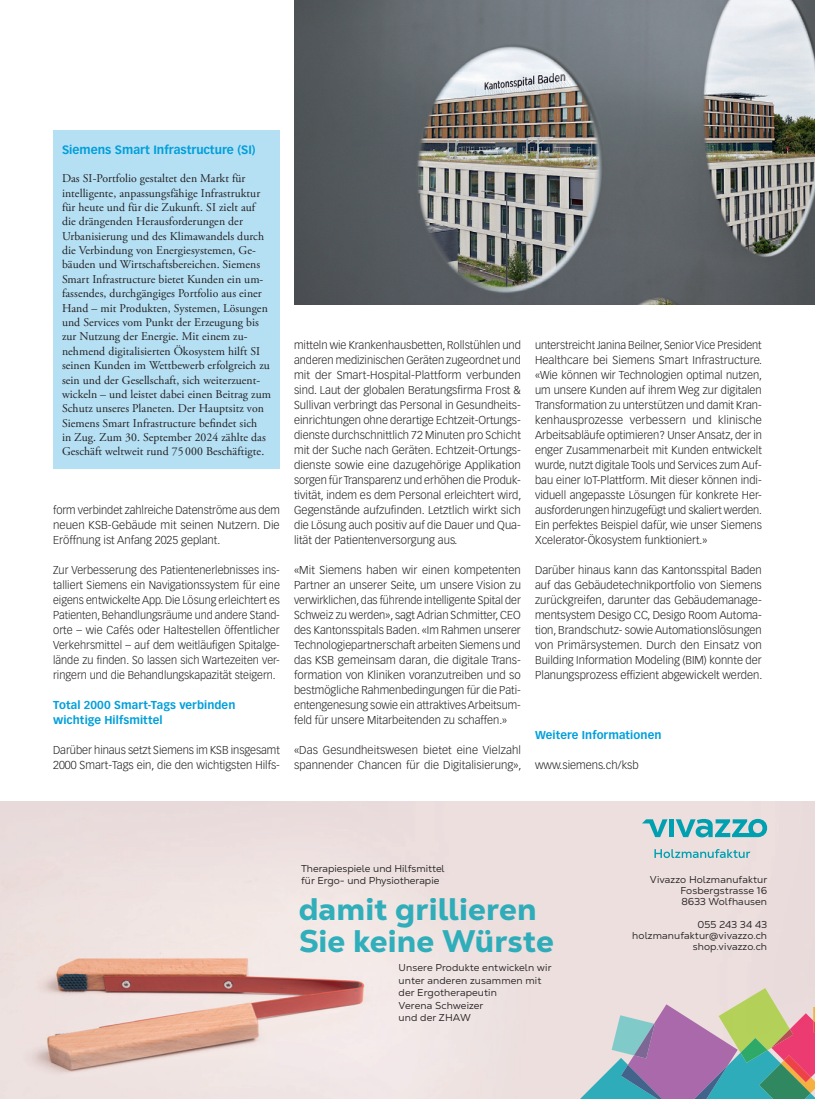
<style>
.page{position:relative;width:815px;height:1099px;background:#fff}
.page>*{position:absolute;margin:0;border:0;box-sizing:border-box;transform-origin:0 0}
.t1{font:800 31.12px/31.2px "Nexa Text";color:#00a0b0}
.Kastentext{font:11.88px/14.4px "Adobe Garamond Pro";letter-spacing:.005em;color:#231f20}
.Kastentitel_GP{font:700 11.88px "Vectora LT Std";color:#009fda}
.Lauftext{font:300 11.25px/15px "Vectora LT Std";color:#231f20;text-align:justify}
.ZT_GM{font:700 11.25px/15px "Vectora LT Std";letter-spacing:.005em;color:#009fda}
.t2{font:10px/12.5px "Nexa Text";letter-spacing:.01em;color:#231f20}
</style>
<div class="page">
<img style="left:0;top:801px;width:815px;height:297px">
<svg style="left:654px;top:849px;width:96px;height:9px"></svg>
<div style="left:669px;top:819px;width:5px;height:18px;background:#00a0b0"></div>
<svg style="left:642px;top:819px;width:26px;height:18px"></svg>
<svg style="left:676px;top:819px;width:91px;height:18px;background:#67bbc3"></svg>
<svg style="left:572px;top:988px;width:243px;height:111px;background:#aeaaaf"></svg>
<div style="left:53px;top:130px;width:227px;height:339px;background:#b5e0f4"></div>
<img style="left:294px;top:0;width:521px;height:304px">
<p class="Kastentitel_GP" style="left:62px;top:142px;width:195px">Siemens Smart Infrastructure (SI)</p>
<p class="Kastentext" style="left:62px;top:172px;width:211px">Das SI-Portfolio gestaltet den Markt für intelligente, anpassungsfähige Infrastruktur für heute und für die Zukunft. SI zielt auf die drängenden Herausforderungen der Urbanisierung und des Klimawandels durch die Verbindung von Energiesystemen, Ge&shy;bäuden und Wirtschaftsbereichen. Siemens Smart Infrastructure bietet Kunden ein um&shy;fassendes, durchgängiges Portfolio aus einer Hand – mit Produkten, Systemen, Lösungen und Services vom Punkt der Erzeugung bis zur Nutzung der Energie. Mit einem zu&shy;nehmend digitalisierten Ökosystem hilft SI seinen Kunden im Wettbewerb erfolgreich zu sein und der Gesellschaft, sich weiterzuent&shy;wickeln – und leistet dabei einen Beitrag zum Schutz unseres Planeten. Der Hauptsitz von Siemens Smart Infrastructure befindet sich<br>in Zug. Zum 30. September 2024 zählte das Geschäft weltweit rund 75 000 Beschäftigte.</p>
<p class="Lauftext" style="left:53px;top:503px;width:228px">form verbindet zahlreiche Datenströme aus dem neuen KSB-Gebäude mit seinen Nutzern. Die Eröffnung ist Anfang 2025 geplant.</p>
<p class="Lauftext" style="left:53px;top:563px;width:228px">Zur Verbesserung des Patientenerlebnisses ins&shy;talliert Siemens ein Navigationssystem für eine eigens entwickelte App. Die Lösung erleichtert es Patienten, Behandlungsräume und andere Stand&shy;orte – wie Cafés oder Haltestellen öffentlicher Verkehrsmittel – auf dem weitläufigen Spitalge&shy;lände zu finden. So lassen sich Wartezeiten ver&shy;ringern und die Behandlungskapazität steigern.</p>
<p class="ZT_GM" style="left:53px;top:698px;width:184px">Total 2000 Smart-Tags verbinden wichtige Hilfsmittel</p>
<p class="Lauftext" style="left:53px;top:743px;width:228px">Darüber hinaus setzt Siemens im KSB insgesamt<br>2000 Smart-Tags ein, die den wichtigsten Hilfs-</p>
<p class="Lauftext" style="left:294px;top:338px;width:229px">mitteln wie Krankenhausbetten, Rollstühlen und anderen medizinischen Geräten zugeordnet und mit der Smart-Hospital-Plattform verbunden sind. Laut der globalen Beratungsfirma Frost &amp; Sullivan verbringt das Personal in Gesundheits&shy;einrichtungen ohne derartige Echtzeit-Ortungs&shy;dienste durchschnittlich 72 Minuten pro Schicht mit der Suche nach Geräten. Echtzeit-Ortungs&shy;dienste sowie eine dazugehörige Applikation sorgen für Transparenz und erhöhen die Produk&shy;tivität, indem es dem Personal erleichtert wird, Gegenstände aufzufinden. Letztlich wirkt sich die Lösung auch positiv auf die Dauer und Qua&shy;lität der Patientenversorgung aus.</p>
<p class="Lauftext" style="left:294px;top:563px;width:228px">«Mit Siemens haben wir einen kompetenten Partner an unserer Seite, um unsere Vision zu verwirklichen, das führende intelligente Spital der Schweiz zu werden», sagt Adrian Schmitter, CEO des Kantonsspitals Baden. «Im Rahmen unserer Technologiepartnerschaft arbeiten Siemens und das KSB gemeinsam daran, die digitale Trans&shy;formation von Kliniken voranzutreiben und so bestmögliche Rahmenbedingungen für die Pati&shy;entengenesung sowie ein attraktives Arbeitsum&shy;feld für unsere Mitarbeitenden zu schaffen.»</p>
<p class="Lauftext" style="left:294px;top:743px;width:229px">«Das Gesundheitswesen bietet eine Vielzahl spannender Chancen für die Digitalisierung»,</p>
<p class="Lauftext" style="left:535px;top:338px;width:229px">unterstreicht Janina Beilner, Senior Vice President Healthcare bei Siemens Smart Infrastructure. «Wie können wir Technologien optimal nutzen, um unsere Kunden auf ihrem Weg zur digitalen Transformation zu unterstützen und damit Kran&shy;kenhausprozesse verbessern und klinische Arbeitsabläufe optimieren? Unser Ansatz, der in enger Zusammenarbeit mit Kunden entwickelt wurde, nutzt digitale Tools und Services zum Auf&shy;bau einer IoT-Plattform. Mit dieser können indi&shy;viduell angepasste Lösungen für konkrete Her&shy;ausforderungen hinzugefügt und skaliert werden.<br>Ein perfektes Beispiel dafür, wie unser Siemens Xcelerator-Ökosystem funktioniert.»</p>
<p class="Lauftext" style="left:535px;top:563px;width:229px">Darüber hinaus kann das Kantonsspital Baden auf das Gebäudetechnikportfolio von Siemens zurückgreifen, darunter das Gebäudemanage&shy;mentsystem Desigo CC, Desigo Room Automa&shy;tion, Brandschutz- sowie Automationslösungen von Primärsystemen. Durch den Einsatz von Building Information Modeling (BIM) konnte der Planungsprozess effizient abgewickelt werden.</p>
<p class="ZT_GM" style="left:535px;top:728px;width:128px">Weitere Informationen</p>
<p class="Lauftext" style="left:535px;top:758px;width:105px">www.siemens.ch/ksb</p>
<p class="t2" style="left:301px;top:862px;width:145px">Therapiespiele und Hilfsmittel für Ergo- und Physiotherapie</p>
<p class="t2" style="left:680px;top:873px;width:89px;line-height:11.2px;text-align:justify;text-indent:-30px">Vivazzo Holzmanufaktur Fosbergstrasse 16<br>8633 Wolfhausen</p>
<p class="t2" style="left:632px;top:918px;width:136px;line-height:11.2px;text-align:right">055 243 34 43 holzmanufaktur@vivazzo.ch shop.vivazzo.ch</p>
<h1 class="t1" style="left:298px;top:893px;width:257px">damit grillieren<br>Sie keine Würste</h1>
<p class="t2" style="left:399px;top:961px;width:155px">Unsere Produkte entwickeln wir unter anderen zusammen mit der Ergotherapeutin<br>Verena Schweizer<br>und der ZHAW</p>
</div>
